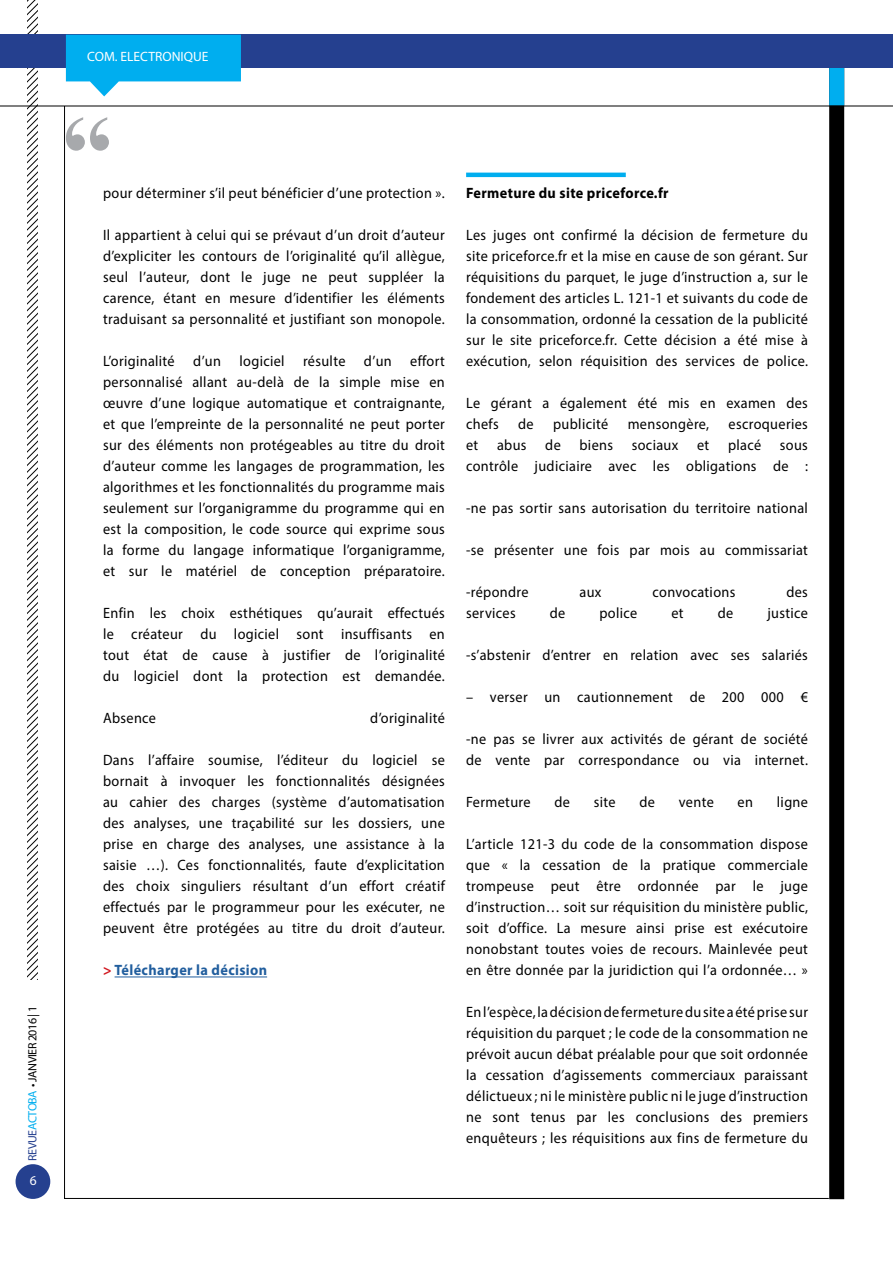
<style>
.page{position:relative;width:893px;height:1263px;background:#fff}
.page>*{position:absolute;margin:0;border:0;box-sizing:border-box;transform-origin:0 0}
.t1{font:700 102.6px "Times New Roman";color:#a7a9ac}
.t2{font:15px/21px "Myriad Pro";letter-spacing:.025em;color:#000;text-align:justify;scale:.95 1}
.t3{font:700 15px "Myriad Pro";letter-spacing:.025em;color:#000;scale:.95 1}
.t4{font:700 15px "Myriad Pro";letter-spacing:.025em;color:#215e9e;scale:.95 1}
.t5{font:13.5px "Myriad Pro";color:#fff}
.t6{font:12px "Myriad Pro";letter-spacing:-.04em;color:#000}
.s1{color:#25408f}
.s2{color:#00aeef}
.s3{color:#d21820}
</style>
<div class="page">
<svg style="left:28px;top:0;width:9px;height:979px"></svg>
<div style="left:16px;top:1164px;width:34px;height:35px;background:#25408f;border-radius:50%"></div>
<div style="left:829px;top:40px;width:15px;height:1159px;background:#000"></div>
<div style="left:829px;top:65px;width:15px;height:41px;background:#00aeef"></div>
<div style="left:0;top:35px;width:893px;height:33px;background:#25408f"></div>
<hr style="left:0;top:106px;width:893px;height:1px;background:#000">
<hr style="left:115px;top:976px;width:152px;height:1px;background:#215e9e">
<hr style="left:466px;top:173px;width:160px;height:4px;background:#00aeef">
<svg style="left:66px;top:35px;width:175px;height:61px"></svg>
<p class="t6" style="left:25px;top:1160px;width:156px;rotate:-90deg"><span class="s1">REVUE</span><span class="s2">ACTOBA</span> • JANVIER 2016 | 1</p>
<p class="t5" style="left:30px;top:1172px;width:8px">6</p>
<p class="t5" style="left:87px;top:48px;width:123px">COM. ELECTRONIQUE</p>
<h1 class="t1" style="left:62px;top:78px;width:53px">“</h1>
<p class="t2" style="left:103px;top:183px;width:361px">pour déterminer s’il peut bénéficier d’une protection ».</p>
<p class="t2" style="left:103px;top:225px;width:361px">Il appartient à celui qui se prévaut d’un droit d’auteur d’expliciter les contours de l’originalité qu’il allègue, seul l’auteur, dont le juge ne peut suppléer la carence, étant en mesure d’identifier les éléments traduisant sa personnalité et justifiant son monopole.</p>
<p class="t2" style="left:103px;top:351px;width:361px">L’originalité d’un logiciel résulte d’un effort personnalisé allant au-delà de la simple mise en œuvre d’une logique automatique et contraignante, et que l’empreinte de la personnalité ne peut porter sur des éléments non protégeables au titre du droit d’auteur comme les langages de programmation, les algorithmes et les fonctionnalités du programme mais seulement sur l’organigramme du programme qui en est la composition, le code source qui exprime sous la forme du langage informatique l’organigramme, et sur le matériel de conception préparatoire.</p>
<p class="t2" style="left:103px;top:603px;width:361px">Enfin les choix esthétiques qu’aurait effectués le créateur du logiciel sont insuffisants en tout état de cause à justifier de l’originalité du logiciel dont la protection est demandée.</p>
<p class="t2" style="left:103px;top:708px;width:57px">Absence</p>
<p class="t2" style="left:370px;top:708px;width:80px">d’originalité</p>
<p class="t2" style="left:103px;top:750px;width:361px">Dans l’affaire soumise, l’éditeur du logiciel se bornait à invoquer les fonctionnalités désignées au cahier des charges (système d’automatisation des analyses, une traçabilité sur les dossiers, une prise en charge des analyses, une assistance à la saisie …). Ces fonctionnalités, faute d’explicitation des choix singuliers résultant d’un effort créatif effectués par le programmeur pour les exécuter, ne peuvent être protégées au titre du droit d’auteur.</p>
<p class="t4" style="left:103px;top:961px;width:174px"><span class="s3">&gt;</span> Télécharger la décision</p>
<p class="t3" style="left:466px;top:184px;width:215px">Fermeture du site priceforce.fr</p>
<p class="t2" style="left:466px;top:225px;width:361px">Les juges ont confirmé la décision de fermeture du site priceforce.fr et la mise en cause de son gérant. Sur réquisitions du parquet, le juge d’instruction a, sur le fondement des articles L. 121-1 et suivants du code de la consommation, ordonné la cessation de la publicité sur le site priceforce.fr. Cette décision a été mise à exécution, selon réquisition des services de police.</p>
<p class="t2" style="left:466px;top:393px;width:361px">Le gérant a également été mis en examen des chefs</p>
<p class="t2" style="left:518px;top:414px;width:18px">de</p>
<p class="t2" style="left:553px;top:414px;width:60px">publicité</p>
<p class="t2" style="left:628px;top:414px;width:87px">mensongère,</p>
<p class="t2" style="left:466px;top:414px;width:361px;text-indent:262px">escroqueries et abus de biens sociaux et placé sous contrôle judiciaire avec les obligations de :</p>
<p class="t2" style="left:466px;top:498px;width:361px">-ne pas sortir sans autorisation du territoire national</p>
<p class="t2" style="left:466px;top:540px;width:361px">-se présenter une fois par mois au commissariat</p>
<p class="t2" style="left:466px;top:582px;width:67px">-répondre</p>
<p class="t2" style="left:579px;top:582px;width:25px">aux</p>
<p class="t2" style="left:652px;top:582px;width:89px">convocations</p>
<p class="t2" style="left:786px;top:582px;width:24px">des</p>
<p class="t2" style="left:466px;top:603px;width:54px">services</p>
<p class="t2" style="left:550px;top:603px;width:18px">de</p>
<p class="t2" style="left:599px;top:603px;width:41px">police</p>
<p class="t2" style="left:671px;top:603px;width:14px">et</p>
<p class="t2" style="left:718px;top:603px;width:18px">de</p>
<p class="t2" style="left:767px;top:603px;width:44px">justice</p>
<p class="t2" style="left:466px;top:645px;width:361px">-s’abstenir d’entrer en relation avec ses salariés</p>
<p class="t2" style="left:466px;top:687px;width:361px">– verser un cautionnement de 200 000 €</p>
<p class="t2" style="left:466px;top:729px;width:361px">-ne pas se livrer aux activités de gérant de société de vente par correspondance ou via internet.</p>
<p class="t2" style="left:466px;top:792px;width:69px">Fermeture</p>
<p class="t2" style="left:554px;top:792px;width:18px">de</p>
<p class="t2" style="left:594px;top:792px;width:24px">site</p>
<p class="t2" style="left:639px;top:792px;width:18px">de</p>
<p class="t2" style="left:679px;top:792px;width:38px">vente</p>
<p class="t2" style="left:738px;top:792px;width:18px">en</p>
<p class="t2" style="left:777px;top:792px;width:34px">ligne</p>
<p class="t2" style="left:466px;top:834px;width:361px">L’article 121-3 du code de la consommation dispose que « la cessation de la pratique commerciale trompeuse peut être ordonnée par le juge d’instruction… soit sur réquisition du ministère public, soit d’office. La mesure ainsi prise est exécutoire nonobstant toutes voies de recours. Mainlevée peut en être donnée par la juridiction qui l’a ordonnée… »</p>
<p class="t2" style="left:466px;top:1002px;width:361px">En l’espèce, la décision de fermeture du site a été prise sur réquisition du parquet ; le code de la consommation ne prévoit aucun débat préalable pour que soit ordonnée la cessation d’agissements commerciaux paraissant délictueux ; ni le ministère public ni le juge d’instruction ne sont tenus par les conclusions des premiers enquêteurs ; les réquisitions aux fins de fermeture du</p>
</div>
